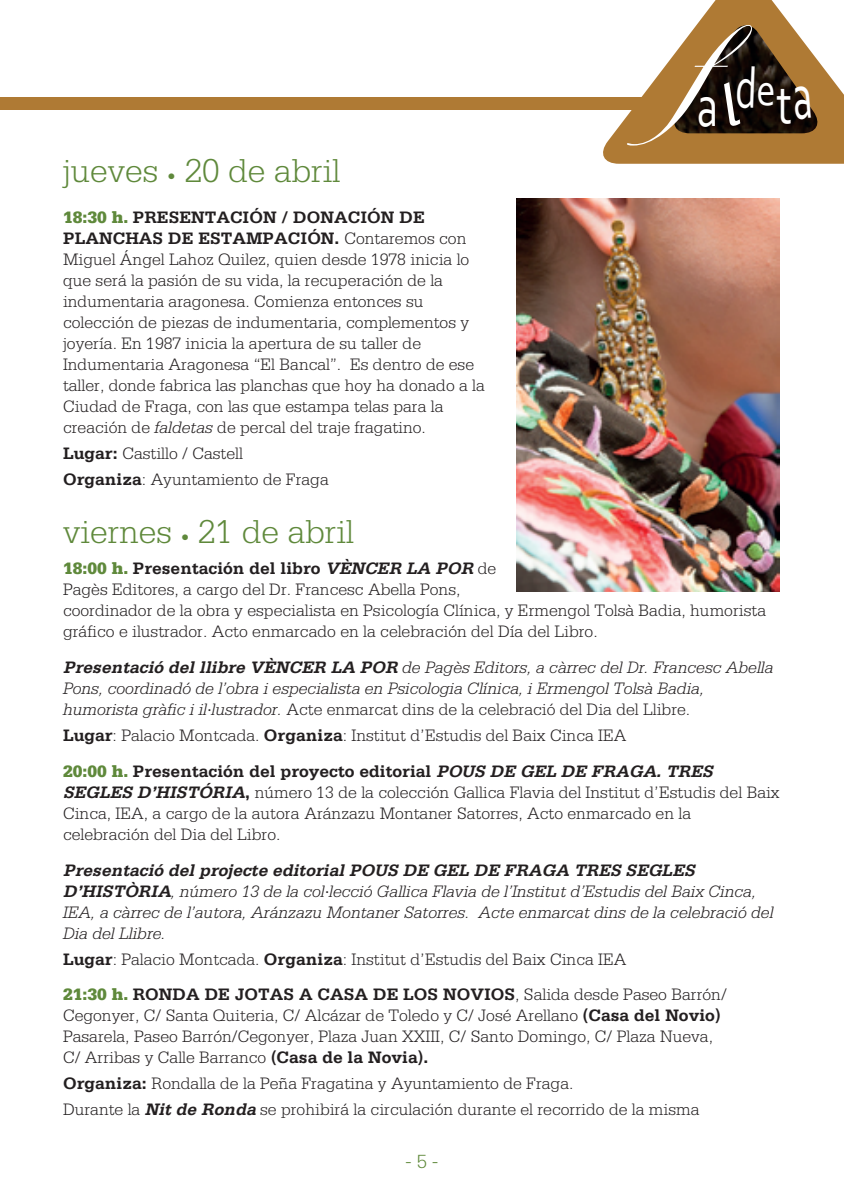
<style>
.page{position:relative;width:844px;height:1191px;background:#fff}
.page>*{position:absolute;margin:0;border:0;box-sizing:border-box;transform-origin:0 0}
.t1{font:60.02px "Corbel";color:#fff;scale:.73 1}
.t2{font:57.4px "Corbel";color:#fff;scale:.77 1}
.t3{font:45.68px "Corbel";color:#fff;scale:.85 1}
.t4{font:300 35px "Serifa Std";color:#5f893b}
.t5{font:300 20.12px "Serifa Std";color:#5f893b}
.t6{font:300 17.5px/21px "Serifa Std";color:#231f20}
.t7{font:italic 300 17.5px/21px "Serifa Std";color:#231f20}
.s1{font-size:17.5px}
.s2{font-weight:900;color:#5f893b}
.s3{font-weight:700}
.s4{font-style:italic}
.s5{font-weight:700;font-style:italic}
.s6{font-style:normal}
</style>
<div class="page">
<div style="left:0;top:97px;width:663px;height:13px;background:#af7a34"></div>
<img style="left:516px;top:198px;width:263px;height:393px">
<svg style="left:603px;top:0;width:240px;height:164px"></svg>
<h1 class="t1" style="left:696px;top:69px;width:31px">a</h1>
<h3 class="t3" style="left:756px;top:61px;width:24px">e</h3>
<h2 class="t2" style="left:776px;top:68px;width:21px">t</h2>
<h3 class="t4" style="left:63px;top:151px;width:279px">jueves <span class="s1">•</span> 20 de abril</h3>
<p class="t6" style="left:63px;top:206px;width:423px"><span class="s2">18:30 h.</span> <span class="s3">PRESENTACIÓN / DONACIÓN DE PLANCHAS DE ESTAMPACIÓN.</span> Contaremos con Miguel Ángel Lahoz Quilez, quien desde 1978 inicia lo que será la pasión de su vida, la recuperación de la indumentaria aragonesa. Comienza entonces su colección de piezas de indumentaria, complementos y joyería. En 1987 inicia la apertura de su taller de Indumentaria Aragonesa “El Bancal”. Es dentro de ese taller, donde fabrica las planchas que hoy ha donado a la Ciudad de Fraga, con las que estampa telas para la creación de <span class="s4">faldetas</span> de percal del traje fragatino.</p>
<p class="t6" style="left:63px;top:440px;width:267px;line-height:25.9px"><span class="s3">Lugar:</span> Castillo / Castell<br><span class="s3">Organiza</span>: Ayuntamiento de Fraga</p>
<h3 class="t4" style="left:63px;top:512px;width:292px">viernes <span class="s1">•</span> 21 de abril</h3>
<p class="t6" style="left:63px;top:558px;width:704px"><span class="s2">18:00 h.</span> <span class="s3">Presentación del libro</span> <span class="s5">VÈNCER LA POR</span> de<br>Pagès Editores, a cargo del Dr. Francesc Abella Pons,<br>coordinador de la obra y especialista en Psicología Clínica, y Ermengol Tolsà Badia, humorista gráfico e ilustrador. Acto enmarcado en la celebración del Día del Libro.</p>
<p class="t7" style="left:63px;top:656px;width:711px"><span class="s3">Presentació delllibre VÈNCER LA POR</span> de Pagès Editors, a càrrec del Dr. Francesc Abella<br>Pons, coordinadó de l’obra i especialista en Psicologia Clínica, i Ermengol Tolsà Badia, humorista gràfic i il·lustrador. <span class="s6">Acte enmarcat dins de la celebració del Dia del Llibre.</span></p>
<p class="t6" style="left:63px;top:717px;width:655px;line-height:35.9px"><span class="s3">Lugar</span>: Palacio Montcada. <span class="s3">Organiza</span>: Institut d’Estudis del Baix Cinca IEA<br><span class="s2">20:00 h.</span> <span class="s3">Presentación del proyecto editorial</span> <span class="s5">POUS DE GEL DE FRAGA.TRES</span></p>
<p class="t6" style="left:63px;top:781px;width:718px"><span class="s5">SEGLES D’HISTÓRIA</span><span class="s3">,</span> número 13 de la colección Gallica Flavia del Institut d’Estudis del Baix<br>Cinca, IEA, a cargo de la autora Aránzazu Montaner Satorres, Acto enmarcado en la celebración del Dia del Libro.</p>
<p class="t7" style="left:63px;top:859px;width:711px"><span class="s3">Presentació delprojecte editorialPOUS DE GEL DE FRAGA TRES SEGLES D’HISTÒRIA</span>, número 13 de la col·lecció Gallica Flavia de l’Institut d’Estudis del Baix Cinca, IEA, a càrrec de l’autora, Aránzazu Montaner Satorres. Acte enmarcat dins de la celebració del Dia del Llibre.</p>
<p class="t6" style="left:63px;top:941px;width:665px;line-height:35.9px"><span class="s3">Lugar</span>: Palacio Montcada. <span class="s3">Organiza</span>: Institut d’Estudis del Baix Cinca IEA<br><span class="s2">21:30 h.</span> <span class="s3">RONDA DE JOTAS A CASA DE LOS NOVIOS</span>, Salida desde Paseo Barrón/</p>
<p class="t6" style="left:63px;top:1005px;width:659px">Cegonyer, C/ Santa Quiteria, C/ Alcázar de Toledo y C/ José Arellano <span class="s3">(Casa del Novio)<br></span>Pasarela, Paseo Barrón/Cegonyer, Plaza Juan XXIII, C/ Santo Domingo, C/ Plaza Nueva,<br>C/ Arribas y Calle Barranco <span class="s3">(Casa de la Novia).</span></p>
<p class="t6" style="left:63px;top:1071px;width:637px;line-height:25.9px"><span class="s3">Organiza:</span> Rondalla de la Peña Fragatina y Ayuntamiento de Fraga.<br>Durante la <span class="s5">Nitde Ronda</span> se prohibirá la circulación durante el recorrido de la misma</p>
<p class="t5" style="left:405px;top:1150px;width:35px">- 5 -</p>
</div>
